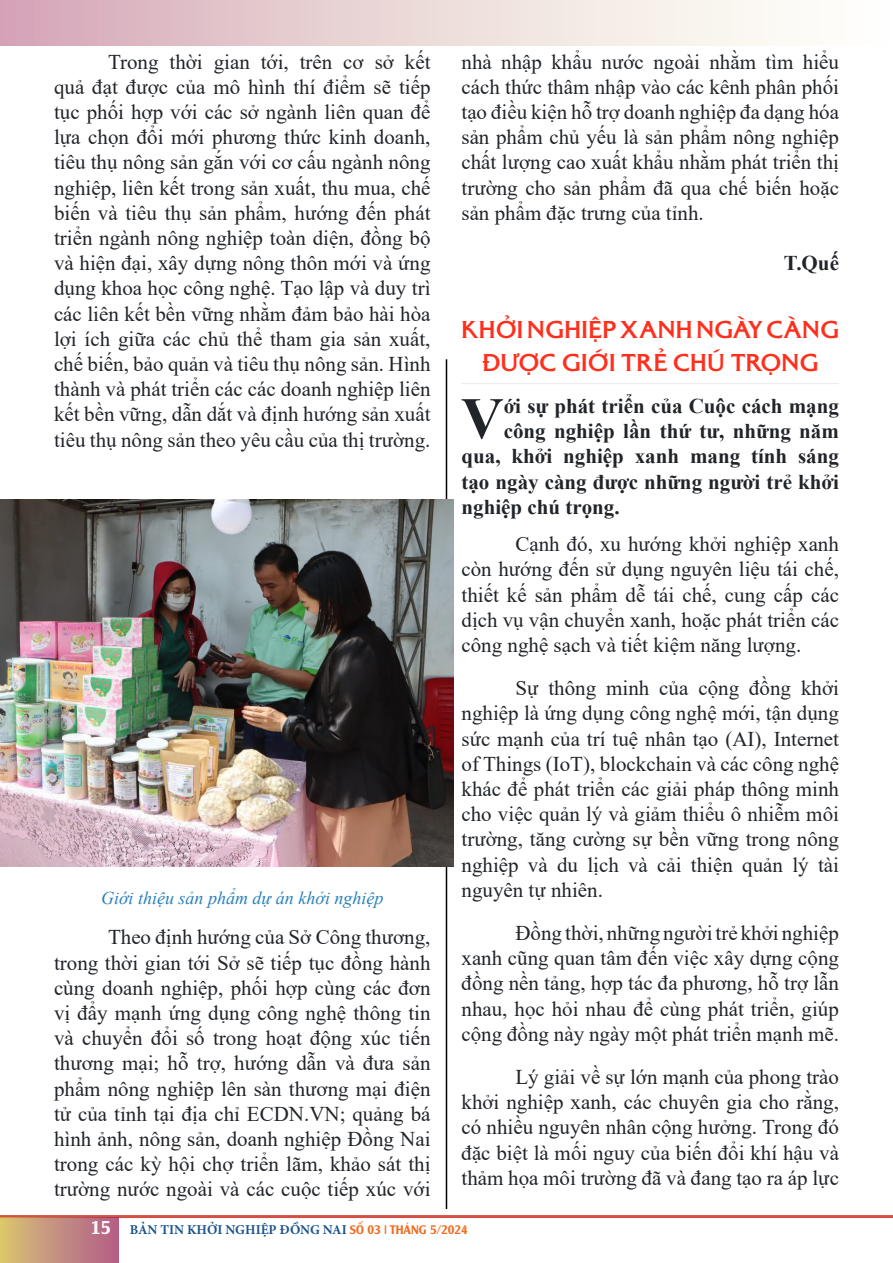
<style>
.page{position:relative;width:893px;height:1263px;background:#fff}
.page>*{position:absolute;margin:0;border:0;box-sizing:border-box;transform-origin:0 0}
.t1{font:700 59.1px "Times New Roman";color:#212529}
.Heading_1{font:700 25.5px/33px "VL Alexon";letter-spacing:.02em;color:#ff2f1d;text-align:center}
.Normal__Web{font:21px/25.2px "Times New Roman";color:#212529;text-align:justify}
.Normal__Web-2{font:700 21px "Times New Roman";color:#212529}
.Normal__Web-3{font:italic 18px "Times New Roman";color:#2980b9}
.t2{font:700 13.5px "Minion Pro";color:#1b548b}
.s1{font-family:"UTM Alexander";font-weight:400;font-size:18px;color:#fff6ff}
.s2{font-family:"UTM Alexander";font-weight:400;font-size:12px;color:#f26d22}
</style>
<div class="page">
<div style="left:0;top:0;width:892px;height:46px;background:linear-gradient(to right,#d6abb8,#fffffd)"></div>
<hr style="left:0;top:1215px;width:893px;height:3px;background:#d15145">
<div style="left:0;top:1217px;width:118px;height:46px;background:linear-gradient(to right,#d9c373,#b25d89)"></div>
<hr style="left:461px;top:383px;width:378px;height:1px;background:#eaecef">
<hr style="left:446px;top:359px;width:1px;height:850px;background:#000">
<img style="left:0;top:500px;width:453px;height:366px">
<p class="Normal__Web" style="left:54px;top:48px;width:378px;text-indent:54px">Trong thời gian tới, trên cơ sở kết quả đạt được của mô hình thí điểm sẽ tiếp tục phối hợp với các sở ngành liên quan để lựa chọn đổi mới phương thức kinh doanh, tiêu thụ nông sản gắn với cơ cấu ngành nông nghiệp, liên kết trong sản xuất, thu mua, chế biến và tiêu thụ sản phẩm, hướng đến phát triển ngành nông nghiệp toàn diện, đồng bộ và hiện đại, xây dựng nông thôn mới và ứng dụng khoa học công nghệ. Tạo lập và duy trì các liên kết bền vững nhằm đảm bảo hài hòa lợi ích giữa các chủ thể tham gia sản xuất, chế biến, bảo quản và tiêu thụ nông sản. Hình thành và phát triển các các doanh nghiệp liên kết bền vững, dẫn dắt và định hướng sản xuất tiêu thụ nông sản theo yêu cầu của thị trường.</p>
<p class="Normal__Web-3" style="left:101px;top:886px;width:284px">Giới thiệu sản phẩm dự án khởi nghiệp</p>
<p class="Normal__Web" style="left:54px;top:924px;width:378px;text-indent:54px">Theo định hướng của Sở Công thương, trong thời gian tới Sở sẽ tiếp tục đồng hành cùng doanh nghiệp, phối hợp cùng các đơn vị đẩy mạnh ứng dụng công nghệ thông tin và chuyển đổi số trong hoạt động xúc tiến thương mại; hỗ trợ, hướng dẫn và đưa sản phẩm nông nghiệp lên sàn thương mại điện tử của tỉnh tại địa chỉ ECDN.VN; quảng bá hình ảnh, nông sản, doanh nghiệp Đồng Nai trong các kỳ hội chợ triển lãm, khảo sát thị trường nước ngoài và các cuộc tiếp xúc với</p>
<p class="Normal__Web" style="left:461px;top:48px;width:379px">nhà nhập khẩu nước ngoài nhằm tìm hiểu cách thức thâm nhập vào các kênh phân phối tạo điều kiện hỗ trợ doanh nghiệp đa dạng hóa sản phẩm chủ yếu là sản phẩm nông nghiệp chất lượng cao xuất khẩu nhằm phát triển thị trường cho sản phẩm đã qua chế biến hoặc sản phẩm đặc trưng của tỉnh.</p>
<p class="Normal__Web-2" style="left:784px;top:248px;width:57px">T.Quế</p>
<p class="Heading_1" style="left:461px;top:312px;width:379px">KHỞI NGHIỆP XANH NGÀY CÀNG<br>ĐƯỢC GIỚI TRẺ CHÚ TRỌNG</p>
<p class="t1" style="left:461px;top:376px;width:44px">V</p>
<p class="Normal__Web-2" style="left:504px;top:391px;width:337px">ới sự phát triển của Cuộc cách mạng</p>
<p class="Normal__Web-2" style="left:504px;top:416px;width:337px">công nghiệp lần thứ tư, những năm</p>
<p class="Normal__Web-2" style="left:461px;top:441px;width:379px">qua, khởi nghiệp xanh mang tính sáng</p>
<p class="Normal__Web-2" style="left:461px;top:466px;width:379px">tạo ngày càng được những người trẻ khởi</p>
<p class="Normal__Web-2" style="left:461px;top:492px;width:160px">nghiệp chú trọng.</p>
<p class="Normal__Web" style="left:461px;top:531px;width:379px;text-indent:54px">Cạnh đó, xu hướng khởi nghiệp xanh còn hướng đến sử dụng nguyên liệu tái chế, thiết kế sản phẩm dễ tái chế, cung cấp các dịch vụ vận chuyển xanh, hoặc phát triển các công nghệ sạch và tiết kiệm năng lượng.</p>
<p class="Normal__Web" style="left:461px;top:675px;width:379px;text-indent:54px">Sự thông minh của cộng đồng khởi nghiệp là ứng dụng công nghệ mới, tận dụng sức mạnh của trí tuệ nhân tạo (AI), Internet of Things (IoT), blockchain và các công nghệ khác để phát triển các giải pháp thông minh cho việc quản lý và giảm thiểu ô nhiễm môi trường, tăng cường sự bền vững trong nông nghiệp và du lịch và cải thiện quản lý tài nguyên tự nhiên.</p>
<p class="Normal__Web" style="left:461px;top:920px;width:379px;text-indent:54px">Đồng thời, những người trẻ khởi nghiệp xanh cũng quan tâm đến việc xây dựng cộng đồng nền tảng, hợp tác đa phương, hỗ trợ lẫn nhau, học hỏi nhau để cùng phát triển, giúp cộng đồng này ngày một phát triển mạnh mẽ.</p>
<p class="Normal__Web" style="left:461px;top:1064px;width:379px;text-indent:54px">Lý giải về sự lớn mạnh của phong trào khởi nghiệp xanh, các chuyên gia cho rằng, có nhiều nguyên nhân cộng hưởng. Trong đó đặc biệt là mối nguy của biến đổi khí hậu và thảm họa môi trường đã và đang tạo ra áp lực</p>
<p class="t2" style="left:91px;top:1220px;width:379px"><span class="s1">15</span> BẢN TIN KHỞI NGHIỆP ĐỒNG NAI <span class="s2">SỐ 03 | THÁNG 5/2024</span></p>
</div>
